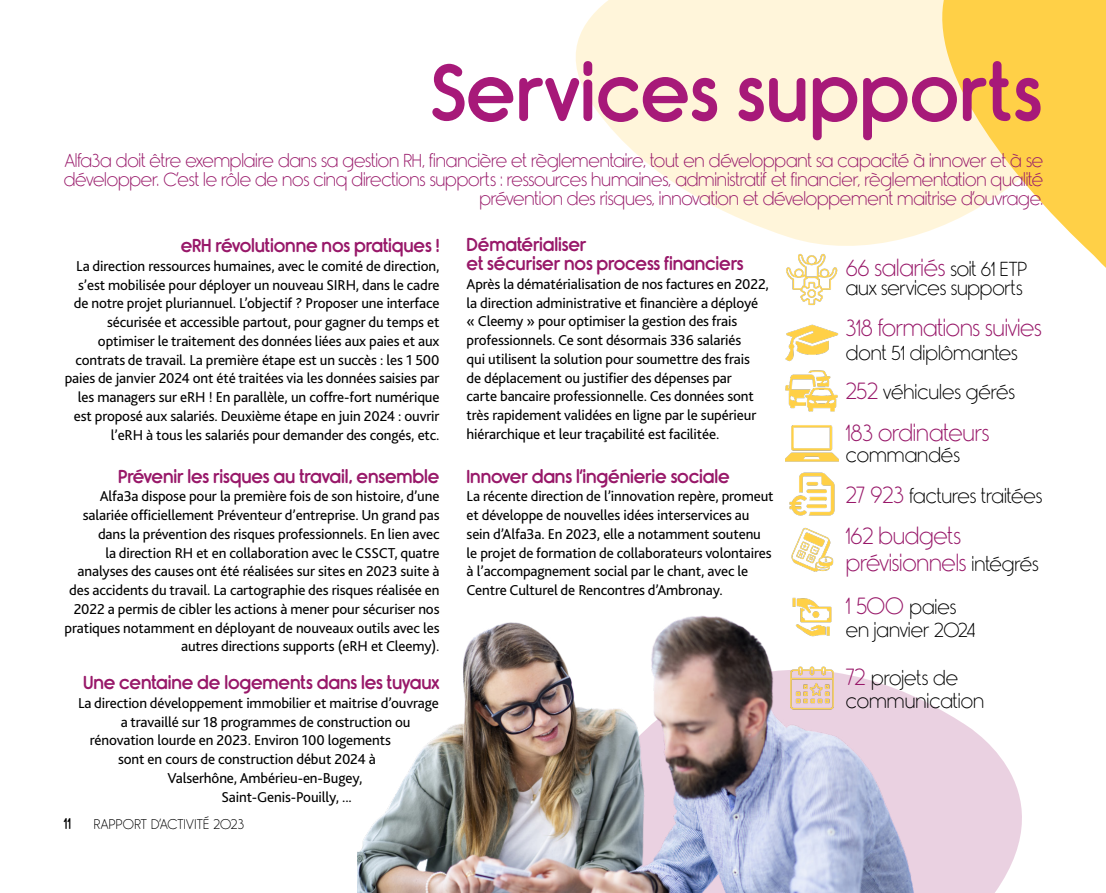
<style>
.page{position:relative;width:1106px;height:893px;background:#fff}
.page>*{position:absolute;margin:0;border:0;box-sizing:border-box;transform-origin:0 0}
.t1{font:76.5px "Rimouski Sb";color:#a71979}
.t2{font:22.5px/27px "Rimouski Lt";letter-spacing:-.01em;color:#981869}
.t3{font:19.5px/23.4px "Rimouski Lt";color:#000}
.t4{font:18px/18.8px "Rimouski Lt";letter-spacing:-.01em;color:#981869;text-align:right}
.t5{font:18px/18.8px "Rimouski Sb";letter-spacing:-.01em;color:#981869}
.t6{font:15px/18.8px "Bliss";letter-spacing:-.01em;color:#000}
.t7{font:15px "Rimouski Rg";color:#000}
.t8{font:13.5px "Rimouski Lt";letter-spacing:.03em;color:#000}
.s1{font-size:19.5px;color:#000}
.s2{font-size:22.5px;color:#981869}
</style>
<div class="page">
<svg style="left:576px;top:0;width:347px;height:246px;fill:#fff5da"></svg>
<svg style="left:923px;top:0;width:183px;height:268px;fill:#ffd047"></svg>
<svg style="left:915px;top:697px;width:107px;height:196px;fill:#ead1e1"></svg>
<img style="left:357px;top:615px;width:558px;height:278px">
<img style="left:786px;top:253px;width:52px;height:52px">
<img style="left:785px;top:324px;width:54px;height:38px">
<img style="left:785px;top:370px;width:53px;height:42px">
<img style="left:785px;top:425px;width:54px;height:37px">
<img style="left:789px;top:472px;width:46px;height:100px">
<img style="left:786px;top:597px;width:51px;height:48px">
<img style="left:786px;top:659px;width:51px;height:57px">
<h1 class="t1" style="left:430px;top:48px;width:613px">Services supports</h1>
<p class="t4" style="left:64px;top:152px;width:981px">Alfa3a doit être exemplaire dans sa gestion RH, financière et règlementaire, tout en développant sa capacité à innover et à se développer. C’est le rôle de nos cinq directions supports : ressources humaines, administratif et financier, règlementation qualité prévention des risques, innovation et développement maitrise d’ouvrage.</p>
<p class="t5" style="left:466px;top:236px;width:278px">Dématérialiser<br>et sécuriser nos process financiers</p>
<p class="t6" style="left:466px;top:275px;width:304px">Après la dématérialisation de nos factures en 2022, la direction administrative et financière a déployé « Cleemy » pour optimiser la gestion des frais professionnels. Ce sont désormais 336 salariés<br>qui utilisent la solution pour soumettre des frais<br>de déplacement ou justifier des dépenses par<br>carte bancaire professionnelle. Ces données sont très rapidement validées en ligne par le supérieur hiérarchique et leur traçabilité est facilitée.</p>
<p class="t5" style="left:181px;top:236px;width:260px">eRH révolutionne nos pratiques !</p>
<p class="t6" style="left:65px;top:256px;width:376px;text-align:right">La direction ressources humaines, avec le comité de direction, s’est mobilisée pour déployer un nouveau SIRH, dans le cadre de notre projet pluriannuel. L’objectif ? Proposer une interface sécurisée et accessible partout, pour gagner du temps et optimiser le traitement des données liées aux paies et aux contrats de travail. La première étape est un succès : les 1 500 paies de janvier 2024 ont été traitées via les données saisies par les managers sur eRH ! En parallèle, un coffre-fort numérique est proposé aux salariés. Deuxième étape en juin 2024 : ouvrir l’eRH à tous les salariés pour demander des congés, etc.</p>
<h2 class="t2" style="left:845px;top:255px;width:183px">66 salariés <span class="s1">soit 61 ETP</span></h2>
<h3 class="t3" style="left:845px;top:276px;width:178px">aux services supports</h3>
<h2 class="t2" style="left:845px;top:315px;width:197px">318 formations suivies</h2>
<h3 class="t3" style="left:845px;top:333px;width:173px;line-height:39.5px">dont 51 diplômantes<br><span class="s2">252</span> véhicules gérés</h3>
<h2 class="t2" style="left:845px;top:419px;width:145px">183 ordinateurs</h2>
<h3 class="t3" style="left:845px;top:435px;width:198px;line-height:40.8px">commandés<br><span class="s2">27 923</span> factures traitées</h3>
<h2 class="t2" style="left:845px;top:523px;width:194px">162 budgets prévisionnels <span class="s1">intégrés</span></h2>
<h3 class="t3" style="left:845px;top:595px;width:131px"><span class="s2">1 500</span> paies en janvier 2024</h3>
<h3 class="t3" style="left:845px;top:666px;width:140px"><span class="s2">72</span> projets de communication</h3>
<p class="t5" style="left:118px;top:467px;width:323px">Prévenir les risques au travail, ensemble</p>
<p class="t6" style="left:65px;top:487px;width:376px;text-align:right">Alfa3a dispose pour la première fois de son histoire, d’une salariée officiellement Préventeur d’entreprise. Un grand pas dans la prévention des risques professionnels. En lien avec<br>la direction RH et en collaboration avec le CSSCT, quatre analyses des causes ont été réalisées sur sites en 2023 suite à des accidents du travail. La cartographie des risques réalisée en 2022 a permis de cibler les actions à mener pour sécuriser nos pratiques notamment en déployant de nouveaux outils avec les autres directions supports (eRH et Cleemy).</p>
<p class="t5" style="left:83px;top:673px;width:358px">Une centaine de logements dans les tuyaux</p>
<p class="t6" style="left:78px;top:693px;width:362px">La direction développement immobilier et maitrise d’ouvrage</p>
<p class="t6" style="left:121px;top:712px;width:291px">a travaillé sur 18 programmes de construction ou</p>
<p class="t6" style="left:90px;top:731px;width:302px">rénovation lourde en 2023. Environ 100 logements</p>
<p class="t6" style="left:118px;top:750px;width:259px">sont en cours de construction début 2024 à</p>
<p class="t6" style="left:167px;top:768px;width:197px">Valserhône, Ambérieu-en-Bugey,</p>
<p class="t6" style="left:221px;top:787px;width:132px">Saint-Genis-Pouilly, ...</p>
<p class="t5" style="left:466px;top:467px;width:264px">Innover dans l’ingénierie sociale</p>
<p class="t6" style="left:466px;top:487px;width:308px">La récente direction de l’innovation repère, promeut et développe de nouvelles idées interservices au sein d’Alfa3a. En 2023, elle a notamment soutenu le projet de formation de collaborateurs volontaires à l’accompagnement social par le chant, avec le Centre Culturel de Rencontres d’Ambronay.</p>
<p class="t7" style="left:64px;top:815px;width:9px">11</p>
<p class="t8" style="left:94px;top:816px;width:152px">RAPPORT D’ACTIVITÉ 2023</p>
</div>
